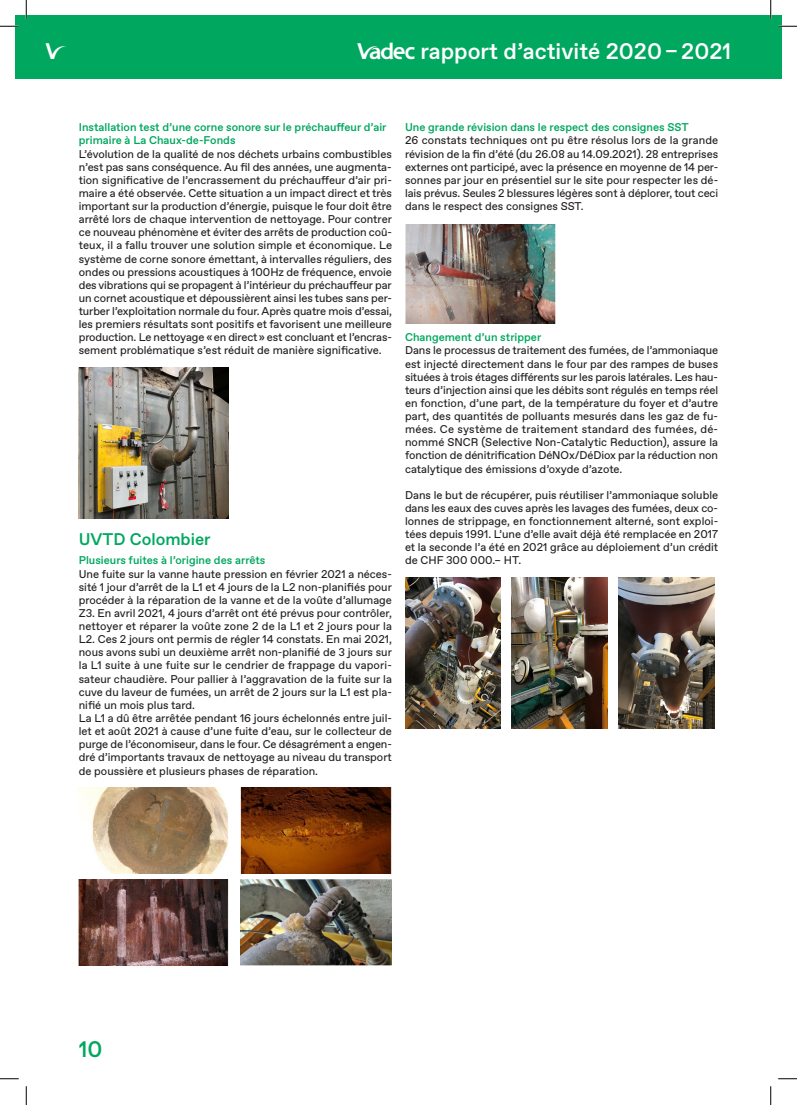
<style>
.page{position:relative;width:797px;height:1105px;background:#fff}
.page>*{position:absolute;margin:0;border:0;box-sizing:border-box;transform-origin:0 0}
.t1{font:500 22.5px "Favorit";color:#fff}
.t2{font:500 22.5px "Favorit";color:#00a75f}
.t3{font:500 22.5px "Vadec";color:#fff}
.t4{font:500 16.88px "Favorit";color:#00a75f}
.t5{font:11.25px/13.1px "Favorit";color:#231f20;text-align:justify}
.t6{font:500 11.25px/13.1px "Favorit";color:#00a75f}
.s1{font-family:"Vadec"}
</style>
<div class="page">
<div style="left:16px;top:16px;width:754px;height:63px;background:#00a75f"></div>
<div style="left:770px;top:16px;width:11px;height:63px;background:#00a75f"></div>
<img style="left:79px;top:367px;width:150px;height:151px">
<img style="left:79px;top:787px;width:149px;height:86px">
<img style="left:240px;top:787px;width:152px;height:86px">
<img style="left:79px;top:879px;width:150px;height:86px">
<img style="left:240px;top:879px;width:152px;height:86px">
<img style="left:405px;top:224px;width:150px;height:99px">
<img style="left:405px;top:577px;width:95px;height:151px">
<img style="left:512px;top:577px;width:95px;height:151px">
<img style="left:619px;top:577px;width:95px;height:151px">
<svg style="left:0;top:25px;width:19px;height:2px"></svg>
<svg style="left:778px;top:25px;width:19px;height:2px"></svg>
<svg style="left:0;top:1078px;width:19px;height:1px"></svg>
<svg style="left:778px;top:1078px;width:19px;height:1px"></svg>
<svg style="left:25px;top:0;width:2px;height:19px"></svg>
<svg style="left:25px;top:1086px;width:2px;height:19px"></svg>
<svg style="left:770px;top:0;width:1px;height:19px"></svg>
<svg style="left:770px;top:1086px;width:1px;height:19px"></svg>
<h1 class="t3" style="left:46px;top:39px;width:23px">b</h1>
<h1 class="t1" style="left:357px;top:36px;width:375px"><span class="s1">e</span> rapport d’activité 2020 – 2021</h1>
<p class="t6" style="left:79px;top:121px;width:309px">Installation test d’une corne sonore sur le préchauffeur d’air primaire à La Chaux-de-Fonds</p>
<p class="t5" style="left:79px;top:147px;width:315px">L’évolution de la qualité de nos déchets urbains combustibles n’est pas sans conséquence. Au fil des années, une augmenta&shy;tion significative de l’encrassement du préchauffeur d’air pri&shy;maire a été observée. Cette situation a un impact direct et très important sur la production d’énergie, puisque le four doit être arrêté lors de chaque intervention de nettoyage. Pour contrer ce nouveau phénomène et éviter des arrêts de production coû&shy;teux, il a fallu trouver une solution simple et économique. Le système de corne sonore émettant, à intervalles réguliers, des ondes ou pressions acoustiques à 100Hz de fréquence, envoie des vibrations qui se propagent à l’intérieur du préchauffeur par un cornet acoustique et dépoussièrent ainsi les tubes sans per&shy;turber l’exploitation normale du four. Après quatre mois d’essai, les premiers résultats sont positifs et favorisent une meilleure production. Le nettoyage « en direct » est concluant et l’encras&shy;sement problématique s’est réduit de manière significative.</p>
<h2 class="t4" style="left:79px;top:528px;width:133px">UVTD Colombier</h2>
<p class="t6" style="left:79px;top:554px;width:188px">Plusieurs fuites à l’origine des arrêts</p>
<p class="t5" style="left:79px;top:567px;width:315px;text-align:left">Une fuite sur la vanne haute pression en février 2021 a néces&shy;sité 1 jour d’arrêt de la L1 et 4 jours de la L2 non-planifiés pour procéder à la réparation de la vanne et de la voûte d’allumage Z3. En avril 2021, 4 jours d’arrêt ont été prévus pour contrôler, nettoyer et réparer la voûte zone 2 de la L1 et 2 jours pour la L2. Ces 2 jours ont permis de régler 14 constats. En mai 2021, nous avons subi un deuxième arrêt non-planifié de 3 jours sur la L1 suite à une fuite sur le cendrier de frappage du vapori&shy;sateur chaudière. Pour pallier à l’aggravation de la fuite sur la cuve du laveur de fumées, un arrêt de 2 jours sur la L1 est pla&shy;nifié un mois plus tard.<br>La L1 a dû être arrêtée pendant 16 jours échelonnés entre juil&shy;let et août 2021 à cause d’une fuite d’eau, sur le collecteur de purge de l’économiseur, dans le four. Ce désagrément a engen&shy;dré d’importants travaux de nettoyage au niveau du transport de poussière et plusieurs phases de réparation.</p>
<p class="t6" style="left:405px;top:121px;width:285px">Une grande révision dans le respect des consignes SST</p>
<p class="t5" style="left:405px;top:134px;width:315px">26 constats techniques ont pu être résolus lors de la grande révision de la fin d’été (du 26.08 au 14.09.2021). 28 entreprises externes ont participé, avec la présence en moyenne de 14 per&shy;sonnes par jour en présentiel sur le site pour respecter les dé&shy;lais prévus. Seules 2 blessures légères sont à déplorer, tout ceci dans le respect des consignes SST.</p>
<p class="t6" style="left:405px;top:331px;width:138px">Changement d’un stripper</p>
<p class="t5" style="left:405px;top:344px;width:315px">Dans le processus de traitement des fumées, de l’ammoniaque est injecté directement dans le four par des rampes de buses situées à trois étages différents sur les parois latérales. Les hau&shy;teurs d’injection ainsi que les débits sont régulés en temps réel en fonction, d’une part, de la température du foyer et d’autre part, des quantités de polluants mesurés dans les gaz de fu&shy;mées. Ce système de traitement standard des fumées, dé&shy;nommé SNCR (Selective Non-Catalytic Reduction), assure la fonction de dénitrification DéNOx/DéDiox par la réduction non catalytique des émissions d’oxyde d’azote.</p>
<p class="t5" style="left:405px;top:488px;width:315px">Dans le but de récupérer, puis réutiliser l’ammoniaque soluble dans les eaux des cuves après les lavages des fumées, deux co&shy;lonnes de strippage, en fonctionnement alterné, sont exploi&shy;tées depuis 1991. L’une d’elle avait déjà été remplacée en 2017 et la seconde l’a été en 2021 grâce au déploiement d’un crédit de CHF 300 000.– HT.</p>
<h1 class="t2" style="left:79px;top:1034px;width:25px">10</h1>
</div>
